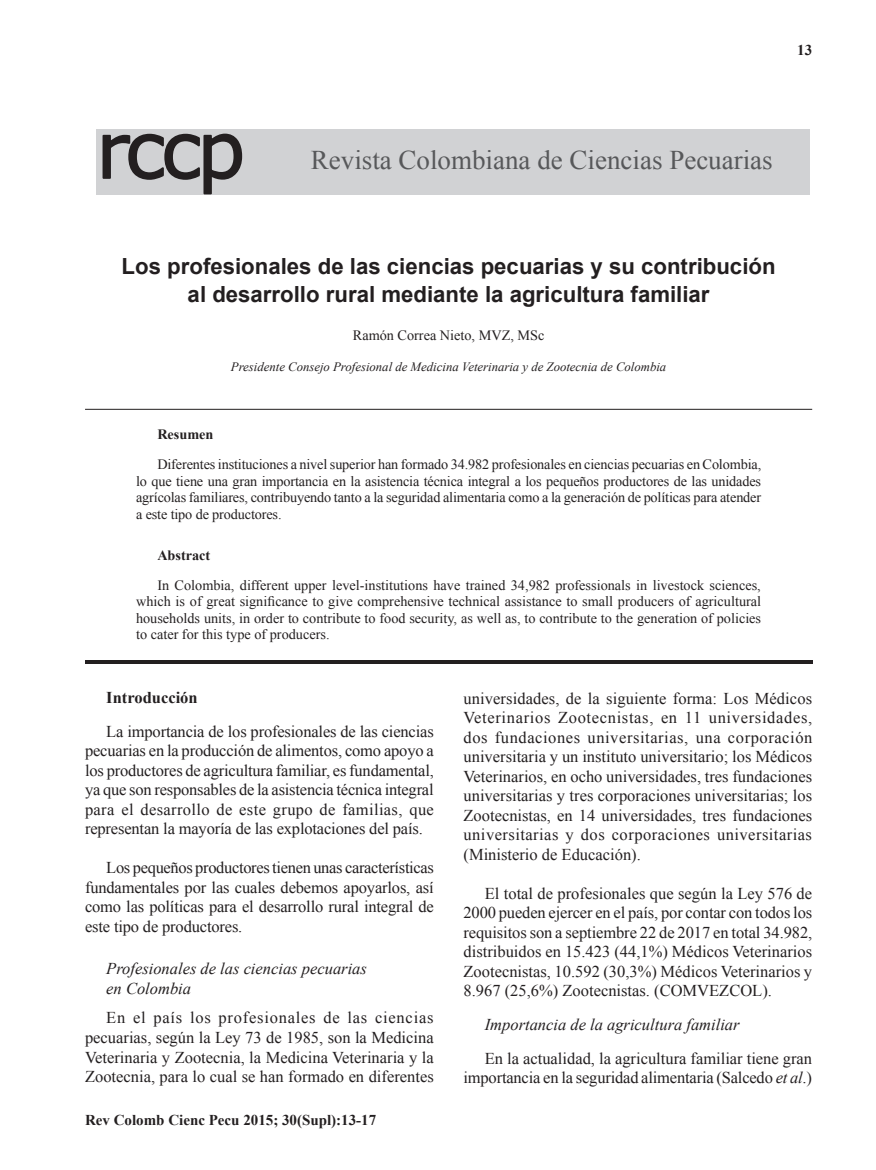
<style>
.page{position:relative;width:876px;height:1170px;background:#fff}
.page>*{position:absolute;margin:0;border:0;box-sizing:border-box;transform-origin:0 0}
.t1{font:27px "Times New Roman";color:#57585a}
.t2{font:700 22.2px/28.5px "Arial";color:#231f20;text-align:center}
.t3{font:16.5px/19.5px "Times New Roman";color:#231f20;text-align:justify}
.t4{font:italic 16.5px/19.8px "Times New Roman";color:#231f20}
.t5{font:700 16.5px "Times New Roman";color:#231f20}
.t6{font:700 15px "Times New Roman";color:#231f20}
.t7{font:14.25px/16.5px "Times New Roman";color:#231f20;text-align:justify}
.t8{font:700 14.25px "Times New Roman";color:#231f20}
.t9{font:italic 12.75px "Times New Roman";color:#231f20}
.s1{font-style:italic}
</style>
<div class="page">
<div style="left:96px;top:129px;width:713px;height:66px;background:#d1d2d4"></div>
<svg style="left:102px;top:133px;width:141px;height:62px"></svg>
<hr style="left:85px;top:660px;width:727px;height:4px;background:#231f20">
<hr style="left:85px;top:409px;width:727px;height:1px;background:#231f20">
<p class="t6" style="left:797px;top:39px;width:16px">13</p>
<h1 class="t1" style="left:311px;top:141px;width:463px">Revista Colombiana de Ciencias Pecuarias</h1>
<h2 class="t2" style="left:122px;top:252px;width:655px">Los profesionales de las ciencias pecuarias y su contribución al desarrollo rural mediante la agricultura familiar</h2>
<p class="t7" style="left:353px;top:326px;width:193px">Ramón Correa Nieto, MVZ, MSc</p>
<p class="t9" style="left:231px;top:358px;width:437px">Presidente Consejo Profesional de Medicina Veterinaria y de Zootecnia de Colombia</p>
<p class="t8" style="left:157px;top:424px;width:58px">Resumen</p>
<p class="t7" style="left:136px;top:455px;width:627px;text-indent:21px">Diferentes instituciones a nivel superior han formado 34.982 profesionales en ciencias pecuarias en Colombia, lo que tiene una gran importancia en la asistencia técnica integral a los pequeños productores de las unidades agrícolas familiares, contribuyendo tanto a la seguridad alimentaria como a la generación de políticas para atender a este tipo de productores.</p>
<p class="t8" style="left:157px;top:544px;width:55px">Abstract</p>
<p class="t7" style="left:136px;top:576px;width:627px;text-indent:21px">In Colombia, different upper level-institutions have trained 34,982 professionals in livestock sciences, which is of great significance to give comprehensive technical assistance to small producers of agricultural households units, in order to contribute to food security, as well as, to contribute to the generation of policies to cater for this type of producers.</p>
<p class="t5" style="left:106px;top:685px;width:93px">Introducción</p>
<p class="t3" style="left:85px;top:721px;width:350px;text-indent:21px">La importancia de los profesionales de las ciencias pecuarias en la producción de alimentos, como apoyo a los productores de agricultura familiar, es fundamental, ya que son responsables de la asistencia técnica integral para el desarrollo de este grupo de familias, que representan la mayoría de las explotaciones del país.</p>
<p class="t3" style="left:85px;top:857px;width:350px;text-indent:21px">Los pequeños productores tienen unas características fundamentales por las cuales debemos apoyarlos, así como las políticas para el desarrollo rural integral de este tipo de productores.</p>
<p class="t4" style="left:106px;top:958px;width:262px">Profesionales de las ciencias pecuarias en Colombia</p>
<p class="t3" style="left:85px;top:1007px;width:350px;text-indent:21px">En el país los profesionales de las ciencias pecuarias, según la Ley 73 de 1985, son la Medicina Veterinaria y Zootecnia, la Medicina Veterinaria y la Zootecnia, para lo cual se han formado en diferentes</p>
<p class="t6" style="left:85px;top:1108px;width:293px">Rev Colomb Cienc Pecu 2015; 30(Supl):13-17</p>
<p class="t3" style="left:463px;top:687px;width:350px">universidades, de la siguiente forma: Los Médicos Veterinarios Zootecnistas, en 11 universidades, dos fundaciones universitarias, una corporación universitaria y un instituto universitario; los Médicos Veterinarios, en ocho universidades, tres fundaciones universitarias y tres corporaciones universitarias; los Zootecnistas, en 14 universidades, tres fundaciones universitarias y dos corporaciones universitarias (Ministerio de Educación).</p>
<p class="t3" style="left:463px;top:882px;width:350px;text-indent:21px">El total de profesionales que según la Ley 576 de 2000 pueden ejercer en el país, por contar con todos los requisitos son a septiembre 22 de 2017 en total 34.982, distribuidos en 15.423 (44,1%) Médicos Veterinarios Zootecnistas, 10.592 (30,3%) Médicos Veterinarios y 8.967 (25,6%) Zootecnistas. (COMVEZCOL).</p>
<p class="t4" style="left:485px;top:1014px;width:256px">Importancia de la agricultura familiar</p>
<p class="t3" style="left:463px;top:1047px;width:350px;text-align:right">En la actualidad, la agricultura familiar tiene gran importancia en la seguridad alimentaria (Salcedo <span class="s1">et al</span>.)</p>
</div>
